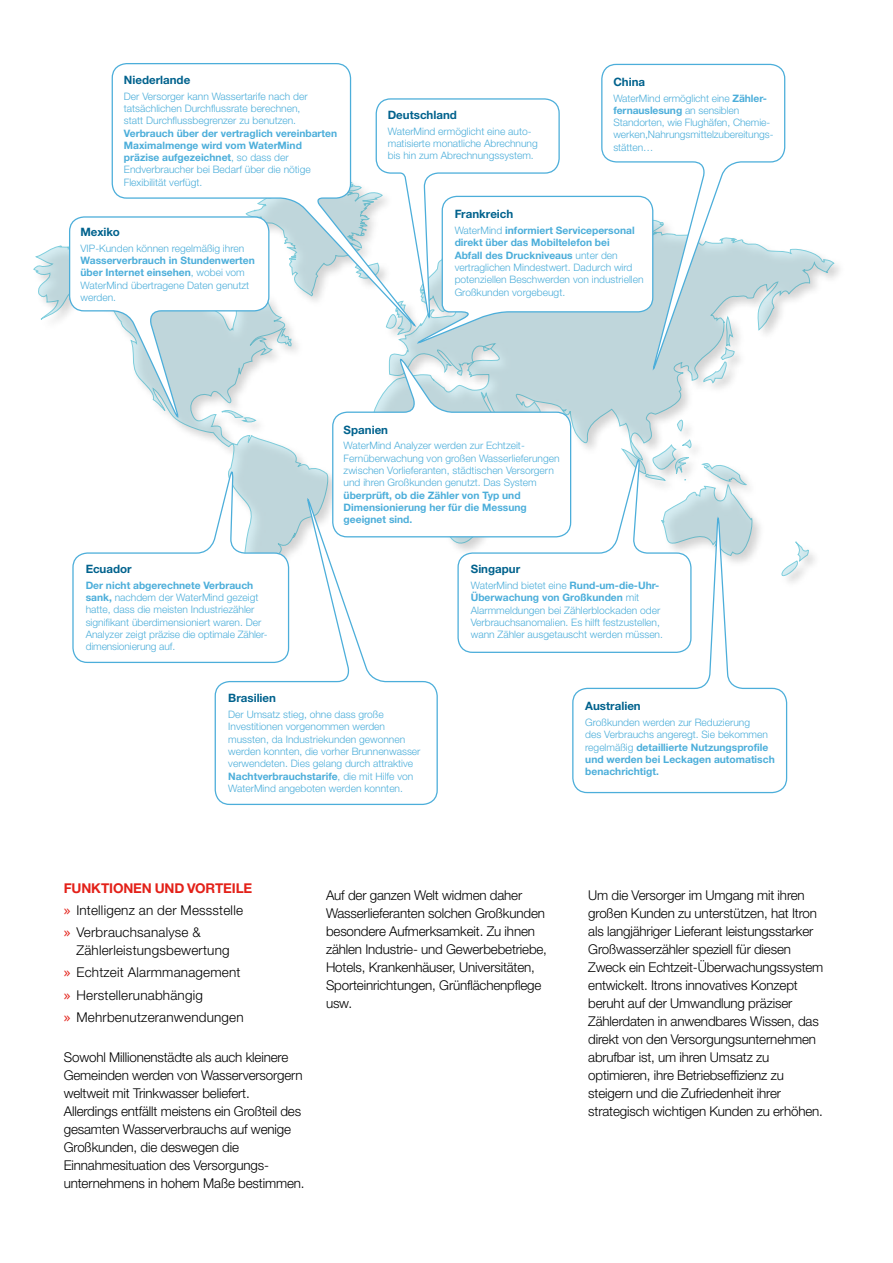
<style>
.page{position:relative;width:893px;height:1263px;background:#fff}
.page>*{position:absolute;margin:0;border:0;box-sizing:border-box;transform-origin:0 0}
.t1{font:300 13.5px/18px "Helvetica Neue LT Std";letter-spacing:-.01em;color:#000}
.t2{font:300 13.5px/22.2px "Helvetica Neue LT Std";letter-spacing:.015em;color:#000}
.t3{font:700 13.5px "Helvetica Neue LT Std";color:#e32119}
.t4{font:700 11.55px "Helvetica Neue LT Std";color:#00628d}
.t5{font:300 10.2px/12.3px "Helvetica Neue LT Std";color:#4caeda}
.t6{font:700 10.2px/12.3px "Helvetica Neue LT Std";color:#4caeda}
.s1{font-weight:300}
.s2{font-weight:700}
.s3{font-weight:700;color:#e32119}
.s4{font-family:"Lucida Grande";font-weight:400;color:#e32119}
</style>
<div class="page">
<svg style="left:33px;top:245px;width:35px;height:76px"></svg>
<svg style="left:111px;top:63px;width:241px;height:35px"></svg>
<svg style="left:601px;top:63px;width:185px;height:35px"></svg>
<svg style="left:572px;top:664px;width:216px;height:130px"></svg>
<svg style="left:214px;top:664px;width:224px;height:141px"></svg>
<svg style="left:68px;top:98px;width:742px;height:566px"></svg>
<p class="t4" style="left:124px;top:72px;width:68px">Niederlande</p>
<p class="t5" style="left:124px;top:90px;width:185px">Der Versorger kann Wassertarife nach der tatsächlichen Durchflussrate berechnen, statt Durchflussbegrenzer zu benutzen.</p>
<p class="t6" style="left:124px;top:127px;width:215px">Verbrauch über der vertraglich vereinbarten Maximalmenge wird vom WaterMind präzise aufgezeichnet<span class="s1">, so dass der Endverbraucher bei Bedarf über die nötige Flexibilität verfügt.</span></p>
<p class="t4" style="left:81px;top:225px;width:41px">Mexiko</p>
<p class="t5" style="left:81px;top:242px;width:165px">VIP-Kunden können regelmäßig ihren</p>
<p class="t6" style="left:81px;top:254px;width:176px">Wasserverbrauch in Stundenwerten über Internet einsehen<span class="s1">, wobei vom<br>WaterMind übertragene Daten genutzt werden.</span></p>
<p class="t4" style="left:388px;top:108px;width:71px">Deutschland</p>
<p class="t5" style="left:388px;top:125px;width:152px">WaterMind ermöglicht eine auto&shy;matisierte monatliche Abrechnung bis hin zum Abrechnungssystem.</p>
<p class="t4" style="left:613px;top:74px;width:33px">China</p>
<p class="t5" style="left:613px;top:92px;width:162px">WaterMind ermöglicht eine <span class="s2">Zähler&shy;fernauslesung</span> an sensiblen<br>Standorten, wie Flughäfen, Chemie&shy;werken,Nahrungsmittelzubereitungs&shy;stätten…</p>
<p class="t4" style="left:455px;top:207px;width:60px">Frankreich</p>
<p class="t5" style="left:455px;top:224px;width:190px">WaterMind <span class="s2">informiert Servicepersonal direkt über das Mobiltelefon bei<br>Abfall des Druckniveaus</span> unter den vertraglichen Mindestwert. Dadurch wird potenziellen Beschwerden von industriellen Großkunden vorgebeugt.</p>
<p class="t4" style="left:86px;top:561px;width:47px">Ecuador</p>
<p class="t5" style="left:86px;top:579px;width:183px"><span class="s2">Der nicht abgerechnete Verbrauch sank,</span> nachdem der WaterMind gezeigt hatte, dass die meisten Industriezähler signifikant überdimensioniert waren. Der Analyzer zeigt präzise die optimale Zähler&shy;dimensionierung auf.</p>
<p class="t4" style="left:344px;top:422px;width:46px">Spanien</p>
<p class="t5" style="left:344px;top:439px;width:217px">WaterMind Analyzer werden zur Echtzeit-Fernüberwachung von großen Wasserlieferungen zwischen Vorlieferanten, städtischen Versorgern und ihren Großkunden genutzt. Das System</p>
<p class="t6" style="left:344px;top:489px;width:185px">überprüft, ob die Zähler von Typ und<br>Dimensionierung her für die Messung geeignet sind.</p>
<p class="t4" style="left:471px;top:562px;width:51px">Singapur</p>
<p class="t5" style="left:471px;top:579px;width:194px">WaterMind bietet eine <span class="s2">Rund-um-die-Uhr-Überwachung von Großkunden</span> mit Alarmmeldungen bei Zählerblockaden oder Verbrauchsanomalien. Es hilft festzustellen, wann Zähler ausgetauscht werden müssen.</p>
<p class="t4" style="left:228px;top:691px;width:49px">Brasilien</p>
<p class="t5" style="left:228px;top:708px;width:194px">Der Umsatz stieg, ohne dass große Investitionen vorgenommen werden mussten, da Industriekunden gewonnen werden konnten, die vorher Brunnenwasser verwendeten. Dies gelang durch attraktive <span class="s2">Nachtverbrauchstarife</span>, die mit Hilfe von WaterMind angeboten werden konnten.</p>
<p class="t4" style="left:585px;top:699px;width:57px">Australien</p>
<p class="t5" style="left:585px;top:716px;width:191px">Großkunden werden zur Reduzierung<br>des Verbrauchs angeregt. Sie bekommen regelmäßig <span class="s2">detaillierte Nutzungsprofile und werden bei Leckagen automatisch benachrichtigt.</span></p>
<h1 class="t2" style="left:64px;top:876px;width:181px;text-indent:123px"><span class="s3">vorteile<br></span><span class="s4">»</span> Intelligenz an der Messstelle <span class="s4">»</span> Verbrauchsanalyse &amp;</h1>
<h1 class="t2" style="left:64px;top:939px;width:181px;text-indent:13px">Zählerleistungsbewertung<br><span class="s4">»</span> Echtzeit Alarmmanagement <span class="s4">»</span> Herstellerunabhängig<br><span class="s4">»</span> Mehrbenutzeranwendungen</h1>
<p class="t1" style="left:64px;top:1048px;width:242px">Sowohl Millionenstädte als auch kleinere Gemeinden werden von Wasserversorgern weltweit mit Trinkwasser beliefert.<br>Allerdings entfällt meistens ein Großteil des gesamten Wasserverbrauchs auf wenige Großkunden, die deswegen die Einnahmesituation des Versorgungs&shy;unternehmens in hohem Maße bestimmen.</p>
<h1 class="t3" style="left:64px;top:879px;width:70px">Fun ktionen</h1>
<h1 class="t3" style="left:155px;top:879px;width:11px">und</h1>
<p class="t1" style="left:326px;top:886px;width:223px">Auf der ganzen Welt widmen daher Wasserlieferanten solchen Großkunden besondere Aufmerksamkeit. Zu ihnen zählen Industrie- und Gewerbebetriebe, Hotels, Krankenhäuser, Universitäten, Sporteinrichtungen, Grünflächenpflege usw.</p>
<p class="t1" style="left:588px;top:886px;width:237px">Um die Versorger im Umgang mit ihren großen Kunden zu unterstützen, hat Itron als langjähriger Lieferant leistungsstarker Großwasserzähler speziell für diesen Zweck ein Echtzeit-Überwachungssystem entwickelt. Itrons innovatives Konzept beruht auf der Umwandlung präziser Zählerdaten in anwendbares Wissen, das direkt von den Versorgungsunternehmen abrufbar ist, um ihren Umsatz zu optimieren, ihre Betriebseffizienz zu steigern und die Zufriedenheit ihrer strategisch wichtigen Kunden zu erhöhen.</p>
</div>
